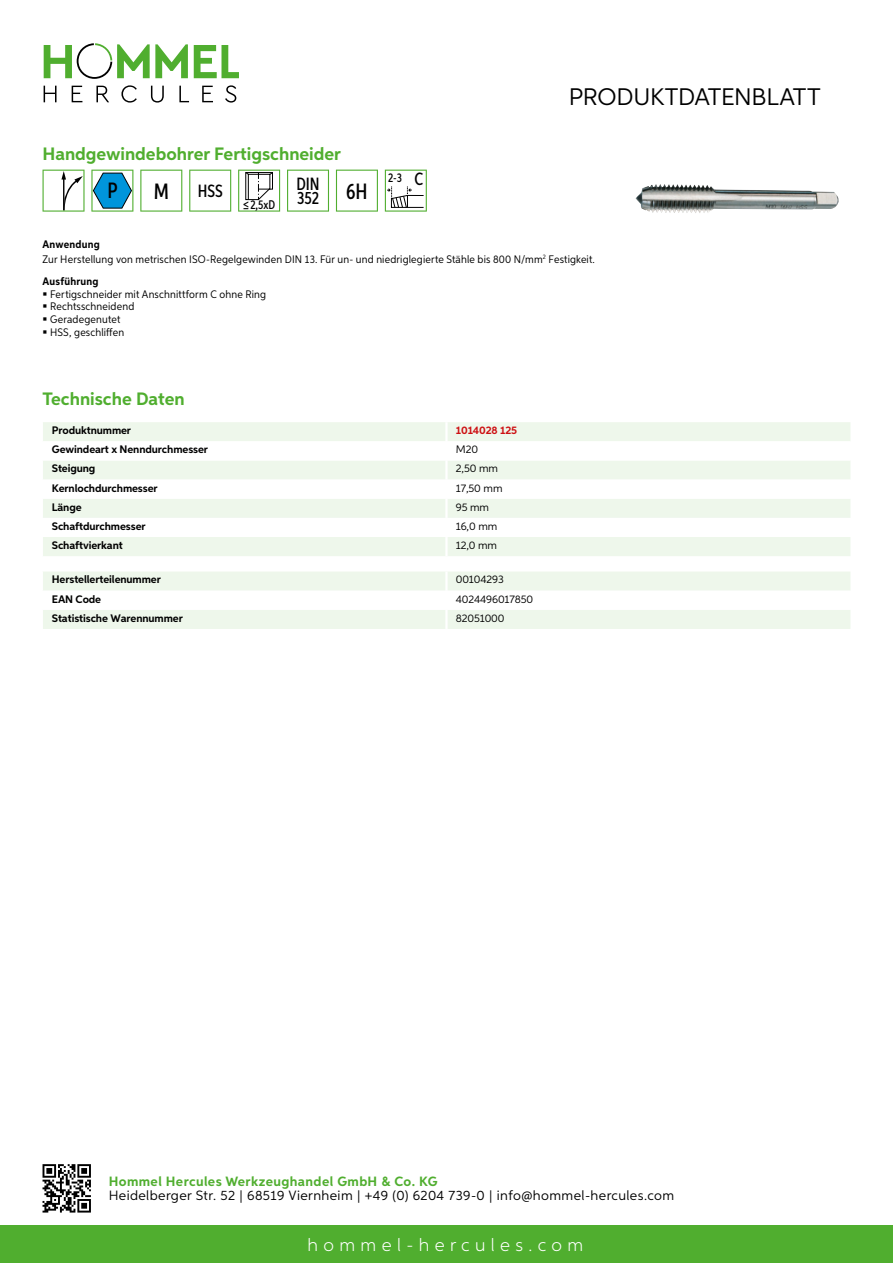
<style>
.page{position:relative;width:893px;height:1263px;background:#fff}
.page>*{position:absolute;margin:0;border:0;box-sizing:border-box;transform-origin:0 0}
.t1{font:24px "Aspira";letter-spacing:-.01em;color:#000}
.t2{font:500 22.2px "Aspira XX Nar";color:#000}
.t3{font:700 18px "Aspira";color:#50ae2f}
.t4{font:300 18px "Aspira";letter-spacing:.3em;color:#fff}
.t5{font:500 17.85px/14.9px "Aspira XX Nar";color:#000}
.t6{font:13.5px "Aspira";letter-spacing:.03em;color:#000}
.t7{font:700 13.5px "Aspira";letter-spacing:.03em;color:#50ae2f}
.t8{font:500 12.6px "Aspira XX Nar";color:#000}
.t9{font:10.95px/12.8px "Aspira Nar";letter-spacing:.015em;color:#000}
.t10{font:700 10.95px "Aspira";letter-spacing:-.01em;color:#000}
.t11{font:10.95px "Aspira";letter-spacing:-.01em;color:#000}
.t12{font:700 10.95px "Aspira";letter-spacing:-.01em;color:#cd1013}
.t13{font:700 10.95px "Aspira Nar";letter-spacing:.02em;color:#000}
.s1{font-size:17.85px}
.s2{font-weight:700}
</style>
<div class="page">
<div style="left:0;top:1226px;width:893px;height:37px;background:#50ae2f"></div>
<svg style="left:43px;top:1164px;width:48px;height:48px"></svg>
<svg style="left:194px;top:45px;width:45px;height:33px"></svg>
<svg style="left:44px;top:43px;width:144px;height:36px"></svg>
<svg style="left:44px;top:86px;width:13px;height:16px"></svg>
<svg style="left:72px;top:86px;width:10px;height:16px"></svg>
<svg style="left:96px;top:86px;width:13px;height:16px"></svg>
<svg style="left:121px;top:85px;width:16px;height:18px"></svg>
<svg style="left:151px;top:86px;width:13px;height:17px"></svg>
<svg style="left:179px;top:86px;width:10px;height:16px"></svg>
<svg style="left:202px;top:86px;width:11px;height:16px"></svg>
<svg style="left:225px;top:85px;width:11px;height:18px"></svg>
<div style="left:43px;top:422px;width:807px;height:134px;background:#eef7eb"></div>
<svg style="left:43px;top:441px;width:807px;height:96px"></svg>
<hr style="left:445px;top:422px;width:3px;height:19px;background:#fff">
<hr style="left:445px;top:441px;width:3px;height:19px;background:#fff">
<hr style="left:445px;top:460px;width:3px;height:20px;background:#fff">
<hr style="left:445px;top:480px;width:3px;height:19px;background:#fff">
<hr style="left:445px;top:499px;width:3px;height:19px;background:#fff">
<hr style="left:445px;top:518px;width:3px;height:19px;background:#fff">
<hr style="left:445px;top:537px;width:3px;height:19px;background:#fff">
<svg style="left:43px;top:572px;width:807px;height:57px"></svg>
<hr style="left:445px;top:610px;width:3px;height:19px;background:#fff">
<svg style="left:43px;top:170px;width:42px;height:42px"></svg>
<svg style="left:91px;top:170px;width:42px;height:42px"></svg>
<svg style="left:140px;top:170px;width:42px;height:42px"></svg>
<svg style="left:189px;top:170px;width:42px;height:42px"></svg>
<svg style="left:238px;top:170px;width:42px;height:42px"></svg>
<svg style="left:287px;top:170px;width:42px;height:42px"></svg>
<svg style="left:336px;top:170px;width:42px;height:42px"></svg>
<svg style="left:385px;top:170px;width:42px;height:42px"></svg>
<img style="left:635px;top:184px;width:204px;height:29px">
<h3 class="t3" style="left:43px;top:142px;width:300px">Handgewindebohrer Fertigschneider</h3>
<h2 class="t2" style="left:108px;top:177px;width:12px">P</h2>
<h2 class="t2" style="left:154px;top:178px;width:17px">M</h2>
<h3 class="t5" style="left:198px;top:183px;width:27px">HSS</h3>
<p class="t8" style="left:243px;top:197px;width:34px">≤2,5xD</p>
<h3 class="t5" style="left:296px;top:176px;width:73px">DIN<br>352 <sup>6H</sup></h3>
<p class="t8" style="left:388px;top:169px;width:37px">2-3 <span class="s1">C</span></p>
<h1 class="t1" style="left:569px;top:82px;width:253px">Produktdatenblatt</h1>
<p class="t9" style="left:43px;top:236px;width:554px;line-height:15.1px"><span class="s2">Anwendung<br></span>Zur Herstellung von metrischen ISO-Regelgewinden DIN 13. Für un- und niedriglegierte Stähle bis 800 N/mm<sup>2</sup> Festigkeit.</p>
<p class="t13" style="left:43px;top:274px;width:58px">Ausführung</p>
<p class="t9" style="left:50px;top:287px;width:217px">Fertigschneider mit Anschnittform C ohne Ring<br>Rechtsschneidend<br>Geradegenutet<br>HSS, geschliffen</p>
<h3 class="t3" style="left:43px;top:388px;width:144px">Technische Daten</h3>
<p class="t10" style="left:52px;top:424px;width:81px">Produktnummer</p>
<p class="t12" style="left:456px;top:424px;width:63px">1014028 125</p>
<p class="t10" style="left:52px;top:443px;width:158px">Gewindeart x Nenndurchmesser</p>
<p class="t11" style="left:456px;top:443px;width:24px">M20</p>
<p class="t10" style="left:52px;top:462px;width:45px">Steigung</p>
<p class="t11" style="left:456px;top:462px;width:44px">2,50 mm</p>
<p class="t10" style="left:52px;top:481px;width:107px">Kernlochdurchmesser</p>
<p class="t11" style="left:456px;top:481px;width:48px">17,50 mm</p>
<p class="t10" style="left:52px;top:500px;width:31px">Länge</p>
<p class="t11" style="left:456px;top:500px;width:35px">95 mm</p>
<p class="t10" style="left:52px;top:519px;width:95px">Schaftdurchmesser</p>
<p class="t11" style="left:456px;top:519px;width:43px">16,0 mm</p>
<p class="t10" style="left:52px;top:538px;width:72px">Schaftvierkant</p>
<p class="t11" style="left:456px;top:538px;width:43px">12,0 mm</p>
<p class="t10" style="left:52px;top:573px;width:111px">Herstellerteilenummer</p>
<p class="t11" style="left:456px;top:573px;width:49px">00104293</p>
<p class="t10" style="left:52px;top:592px;width:51px">EAN Code</p>
<p class="t11" style="left:456px;top:592px;width:79px">4024496017850</p>
<p class="t10" style="left:52px;top:611px;width:132px">Statistische Warennummer</p>
<p class="t11" style="left:456px;top:611px;width:50px">82051000</p>
<p class="t7" style="left:109px;top:1172px;width:330px">Hommel Hercules Werkzeughandel GmbH &amp; Co. KG</p>
<p class="t6" style="left:109px;top:1187px;width:567px">Heidelberger Str. 52 | 68519 Viernheim | +49 (0) 6204 739-0 | info@hommel-hercules.com</p>
<h3 class="t4" style="left:307px;top:1234px;width:277px">hommel-hercules.com</h3>
</div>
